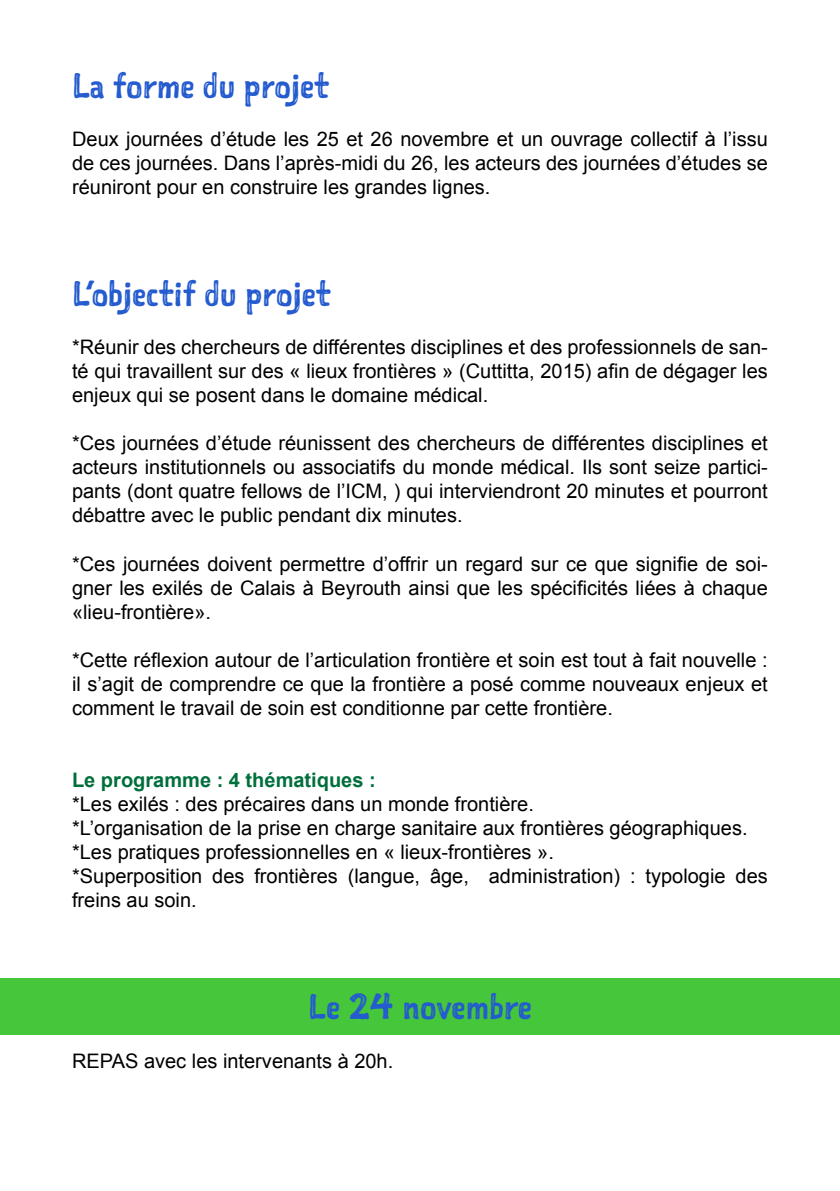
<style>
.page{position:relative;width:840px;height:1191px;background:#fff}
.page>*{position:absolute;margin:0;border:0;box-sizing:border-box;transform-origin:0 0}
.t1{font:34px "Sketchnote Square";color:#245bcf}
.t2{font:20px/24px "Arial";color:#000;text-align:justify}
.t3{font:700 20px "Arial";color:#006f3b}
</style>
<div class="page">
<div style="left:0;top:978px;width:839px;height:57px;background:#46c63b"></div>
<h1 class="t1" style="left:72px;top:62px;width:259px">La forme du projet</h1>
<p class="t2" style="left:72px;top:127px;width:697px">Deux journées d’étude les 25 et 26 novembre et un ouvrage collectif à l’issu de ces journées. Dans l’après-midi du 26, les acteurs des journées d’études se réuniront pour en construire les grandes lignes.</p>
<h1 class="t1" style="left:72px;top:271px;width:260px">L’objectif du projet</h1>
<p class="t2" style="left:72px;top:335px;width:697px">*Réunir des chercheurs de différentes disciplines et des professionnels de san&shy;té qui travaillent sur des « lieux frontières » (Cuttitta, 2015) afin de dégager les enjeux qui se posent dans le domaine médical.</p>
<p class="t2" style="left:72px;top:431px;width:697px">*Ces journées d’étude réunissent des chercheurs de différentes disciplines et acteurs institutionnels ou associatifs du monde médical. Ils sont seize partici&shy;pants (dont quatre fellows de l’ICM, ) qui interviendront 20 minutes et pourront débattre avec le public pendant dix minutes.</p>
<p class="t2" style="left:72px;top:551px;width:697px">*Ces journées doivent permettre d’offrir un regard sur ce que signifie de soi&shy;gner les exilés de Calais à Beyrouth ainsi que les spécificités liées à chaque «lieu-frontière».</p>
<p class="t2" style="left:72px;top:647px;width:697px">*Cette réflexion autour de l’articulation frontière et soin est tout à fait nouvelle : il s’agit de comprendre ce que la frontière a posé comme nouveaux enjeux et comment le travail de soin est conditionne par cette frontière.</p>
<p class="t3" style="left:72px;top:766px;width:305px">Le programme : 4 thématiques :</p>
<p class="t2" style="left:72px;top:791px;width:697px;text-align:left">*Les exilés : des précaires dans un monde frontière.<br>*L’organisation de la prise en charge sanitaire aux frontières géographiques. *Les pratiques professionnelles en « lieux-frontières ».<br>*Superposition des frontières (langue, âge, administration) : typologie des freins au soin.</p>
<h1 class="t1" style="left:308px;top:984px;width:225px">Le 24 novembre</h1>
<p class="t2" style="left:72px;top:1048px;width:322px">REPAS avec les intervenants à 20h.</p>
</div>
